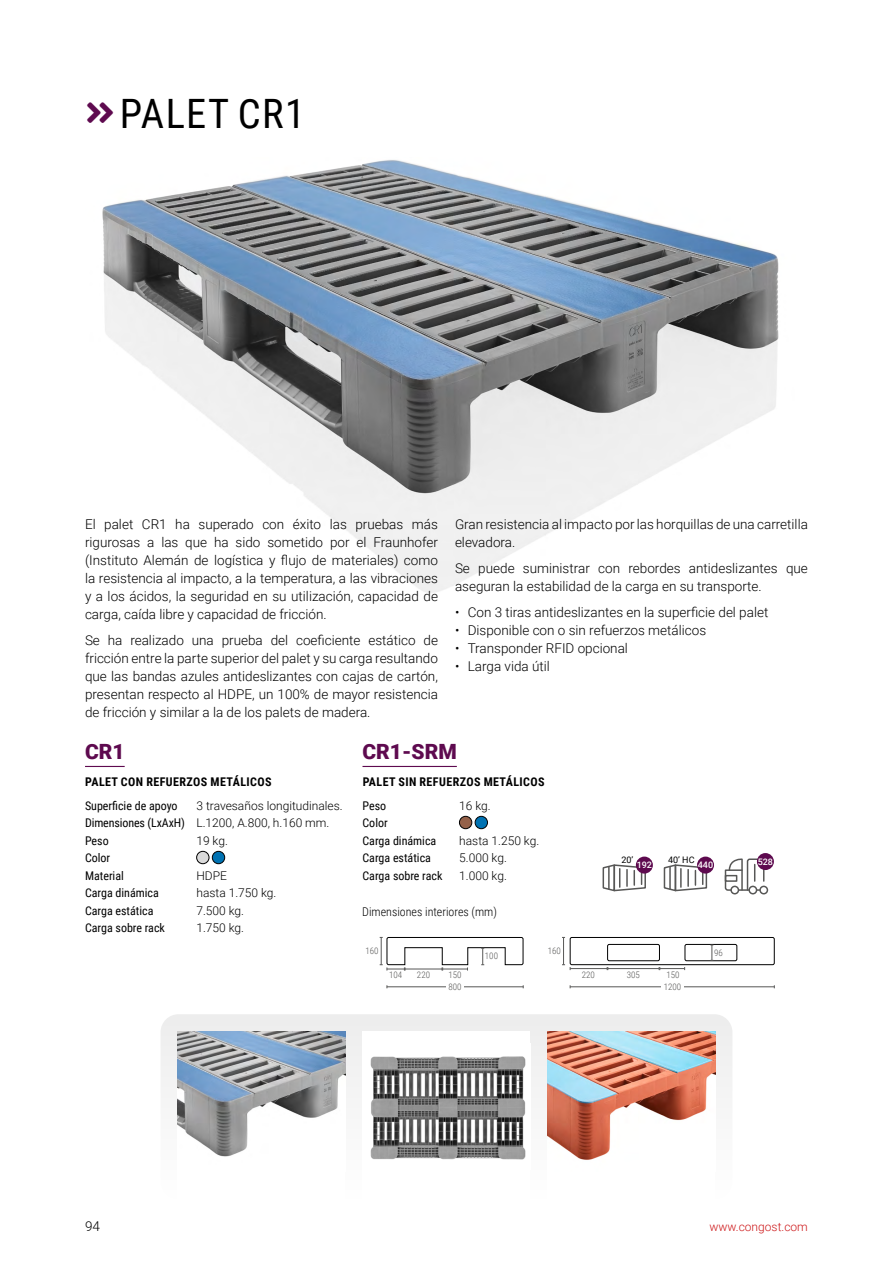
<style>
.page{position:relative;width:893px;height:1263px;background:#fff}
.page>*{position:absolute;margin:0;border:0;box-sizing:border-box;transform-origin:0 0}
.t1{font:40.5px "Roboto Condensed";letter-spacing:.035em;color:#000}
.t2{font:900 21px "Roboto";color:#5e0a4f}
.t3{font:300 13.5px/18px "Roboto";color:#000;text-align:justify}
.t4{font:300 12px/17.5px "Roboto";color:#000}
.t5{font:12px/17.5px "Roboto Condensed";color:#000}
.t6{font:700 12px "Roboto Condensed";letter-spacing:.035em;color:#000}
.t7{font:300 12px "Roboto Condensed";color:#000}
.t8{font:300 12px "Roboto";color:#cd1719}
.t9{font:300 9px "Roboto Condensed";color:#575756}
.t10{font:500 9px "Roboto";color:#fff}
.t11{font:9px "Roboto";color:#000}
.s1{font-family:"Roboto Condensed";font-weight:400}
</style>
<div class="page">
<img style="left:102px;top:160px;width:677px;height:433px">
<div style="left:161px;top:1014px;width:571px;height:185px;background:#ededed;border-radius:18px"></div>
<div style="left:362px;top:1031px;width:168px;height:168px;background:#fff"></div>
<img style="left:370px;top:1056px;width:156px;height:104px">
<div style="left:547px;top:1031px;width:168px;height:168px;background:#fff"></div>
<img style="left:547px;top:1031px;width:168px;height:129px">
<div style="left:177px;top:1031px;width:168px;height:168px;background:#fff"></div>
<img style="left:177px;top:1031px;width:168px;height:126px">
<hr style="left:570px;top:986px;width:204px;height:1px;background:#575756">
<div style="left:661px;top:983px;width:23px;height:7px;background:#fff"></div>
<svg style="left:562px;top:937px;width:213px;height:33px"></svg>
<hr style="left:387px;top:986px;width:136px;height:1px;background:#575756">
<div style="left:446px;top:983px;width:18px;height:7px;background:#fff"></div>
<svg style="left:380px;top:937px;width:144px;height:33px"></svg>
<hr style="left:85px;top:766px;width:40px;height:1px;background:#5e0a4f">
<div style="left:197px;top:851px;width:12px;height:13px;background:#dadada;border-radius:50%"></div>
<div style="left:196px;top:851px;width:13px;height:13px;border:1px solid #000;border-radius:50%"></div>
<div style="left:212px;top:851px;width:13px;height:13px;background:#0072b2;border-radius:50%"></div>
<div style="left:212px;top:851px;width:13px;height:13px;border:1px solid #000;border-radius:50%"></div>
<hr style="left:362px;top:766px;width:95px;height:1px;background:#5e0a4f">
<div style="left:459px;top:816px;width:13px;height:13px;background:#956149;border-radius:50%"></div>
<div style="left:459px;top:816px;width:13px;height:13px;border:1px solid #000;border-radius:50%"></div>
<div style="left:475px;top:816px;width:12px;height:13px;background:#0072b2;border-radius:50%"></div>
<div style="left:475px;top:816px;width:13px;height:13px;border:1px solid #000;border-radius:50%"></div>
<div style="left:730px;top:886px;width:9px;height:8px;border:1px solid #575756;border-radius:4px"></div>
<div style="left:748px;top:886px;width:9px;height:8px;border:1px solid #575756;border-radius:4px"></div>
<div style="left:759px;top:886px;width:9px;height:8px;border:1px solid #575756;border-radius:4px"></div>
<svg style="left:724px;top:858px;width:45px;height:34px"></svg>
<div style="left:757px;top:853px;width:17px;height:17px;background:#5e0a4f;border-radius:50%"></div>
<svg style="left:602px;top:864px;width:45px;height:28px"></svg>
<div style="left:636px;top:856px;width:17px;height:17px;background:#5e0a4f;border-radius:50%"></div>
<svg style="left:663px;top:864px;width:45px;height:28px"></svg>
<div style="left:697px;top:856px;width:17px;height:17px;background:#5e0a4f;border-radius:50%"></div>
<h1 class="t1" style="left:120px;top:85px;width:187px">PALET CR1</h1>
<p class="t3" style="left:85px;top:515px;width:354px">El palet CR1 ha superado con éxito las pruebas más rigurosas a las que ha sido sometido por el Fraunhofer (Instituto Alemán de logística y flujo de materiales) como la resistencia al impacto, a la temperatura, a las vibraciones y a los ácidos, la seguridad en su utilización, capacidad de carga, caída libre y capacidad de fricción.</p>
<p class="t3" style="left:85px;top:631px;width:354px">Se ha realizado una prueba del coeficiente estático de fricción entre la parte superior del palet y su carga resultando que las bandas azules antideslizantes con cajas de cartón, presentan respecto al HDPE, un 100% de mayor resistencia de fricción y similar a la de los palets de madera.</p>
<p class="t3" style="left:455px;top:515px;width:354px">Gran resistencia al impacto por las horquillas de una carretilla elevadora.</p>
<p class="t3" style="left:455px;top:559px;width:354px">Se puede suministrar con rebordes antideslizantes que aseguran la estabilidad de la carga en su transporte.</p>
<p class="t3" style="left:455px;top:603px;width:315px">• Con 3 tiras antideslizantes en la superficie del palet</p>
<p class="t3" style="left:455px;top:621px;width:253px">• Disponible con o sin refuerzos metálicos</p>
<p class="t3" style="left:455px;top:639px;width:174px">• Transponder RFID opcional</p>
<p class="t3" style="left:455px;top:657px;width:96px">• Larga vida útil</p>
<h2 class="t2" style="left:85px;top:737px;width:41px">CR1</h2>
<p class="t6" style="left:85px;top:773px;width:188px">PALET CON REFUERZOS METÁLICOS</p>
<p class="t5" style="left:85px;top:796px;width:94px">Superficie de apoyo</p>
<p class="t4" style="left:85px;top:796px;width:259px;text-indent:111px">3 travesaños longitudinales.<br><span class="s1">Dimensiones (LxAxH)</span> L.1200, A.800, h.160 mm.</p>
<p class="t5" style="left:85px;top:831px;width:25px">Peso</p>
<p class="t4" style="left:196px;top:831px;width:33px">19 kg.</p>
<p class="t5" style="left:85px;top:849px;width:40px">Color<br>Material</p>
<p class="t4" style="left:196px;top:866px;width:32px">HDPE</p>
<p class="t5" style="left:85px;top:884px;width:75px">Carga dinámica</p>
<p class="t4" style="left:196px;top:884px;width:81px">hasta 1.750 kg.</p>
<p class="t5" style="left:85px;top:901px;width:70px">Carga estática</p>
<p class="t4" style="left:196px;top:901px;width:49px">7.500 kg.</p>
<p class="t5" style="left:85px;top:919px;width:81px">Carga sobre rack</p>
<p class="t4" style="left:196px;top:919px;width:49px">1.750 kg.</p>
<h2 class="t2" style="left:362px;top:737px;width:96px">CR1-SRM</h2>
<p class="t6" style="left:363px;top:773px;width:183px">PALET SIN REFUERZOS METÁLICOS</p>
<p class="t5" style="left:362px;top:796px;width:25px">Peso</p>
<p class="t4" style="left:459px;top:796px;width:33px">16 kg.</p>
<p class="t5" style="left:362px;top:814px;width:75px">Color<br>Carga dinámica</p>
<p class="t4" style="left:459px;top:831px;width:81px">hasta 1.250 kg.</p>
<p class="t5" style="left:362px;top:849px;width:70px">Carga estática</p>
<p class="t4" style="left:459px;top:849px;width:49px">5.000 kg.</p>
<p class="t5" style="left:362px;top:866px;width:81px">Carga sobre rack</p>
<p class="t4" style="left:459px;top:866px;width:49px">1.000 kg.</p>
<p class="t7" style="left:362px;top:903px;width:136px">Dimensiones interiores (mm)</p>
<p class="t9" style="left:365px;top:945px;width:15px">160</p>
<p class="t9" style="left:548px;top:945px;width:15px">160</p>
<p class="t9" style="left:389px;top:968px;width:15px">104</p>
<p class="t9" style="left:417px;top:968px;width:15px">220</p>
<p class="t9" style="left:448px;top:980px;width:15px">800</p>
<p class="t9" style="left:485px;top:950px;width:15px">100</p>
<p class="t9" style="left:448px;top:968px;width:15px">150</p>
<p class="t11" style="left:621px;top:854px;width:13px">20’</p>
<p class="t10" style="left:637px;top:859px;width:17px">192</p>
<p class="t11" style="left:668px;top:854px;width:28px">40’ HC</p>
<p class="t10" style="left:698px;top:859px;width:17px">440</p>
<p class="t9" style="left:714px;top:947px;width:10px">96</p>
<p class="t9" style="left:582px;top:968px;width:15px">220</p>
<p class="t9" style="left:666px;top:968px;width:15px">150</p>
<p class="t9" style="left:627px;top:968px;width:15px">305</p>
<p class="t9" style="left:664px;top:980px;width:19px">1200</p>
<p class="t10" style="left:758px;top:855px;width:17px">528</p>
<p class="t3" style="left:85px;top:1217px;width:16px">94</p>
<p class="t8" style="left:709px;top:1218px;width:100px">www.congost.com</p>
</div>
